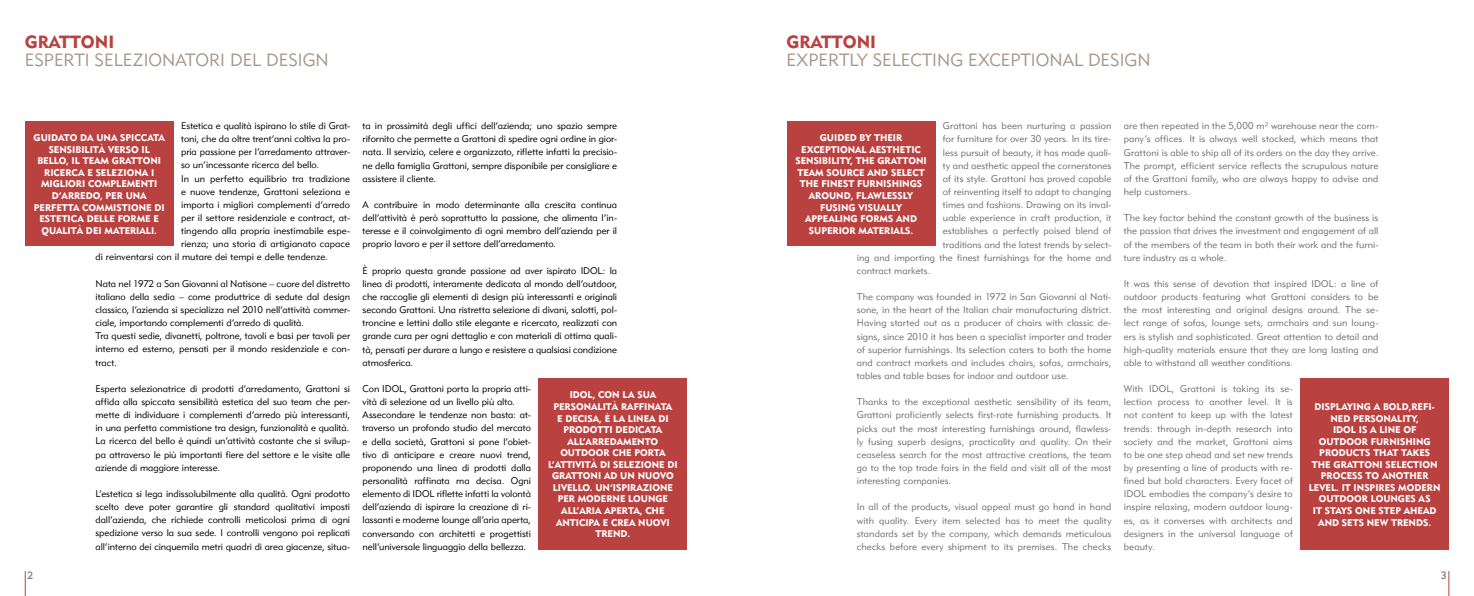
<style>
.page{position:relative;width:1474px;height:596px;background:#fff}
.page>*{position:absolute;margin:0;border:0;box-sizing:border-box;transform-origin:0 0}
.t1{font:17.5px "Geometric 415 BT Lite A";color:#a5978c}
.t2{font:17.5px "Geometric 415 BT Black A";color:#b94241}
.t3{font:10.5px "Geometric 415 BT Medium A";color:#878787}
.t4{font:9.62px/13.1px "Geometric 415 BT Lite A";color:#000;text-align:justify}
.t5{font:9.62px/13.1px "Geometric 415 BT Lite A";letter-spacing:.01em;color:#706f6f;text-align:justify}
.t6{font:9.62px/11.5px "Geometric 415 BT Black A";color:#fff;text-align:center}
</style>
<div class="page">
<svg style="left:1448px;top:571px;width:1px;height:24px"></svg>
<svg style="left:25px;top:571px;width:1px;height:24px"></svg>
<div style="left:25px;top:122px;width:149px;height:124px;background:#b94241"></div>
<div style="left:538px;top:378px;width:149px;height:171px;background:#b94241"></div>
<div style="left:786px;top:122px;width:149px;height:124px;background:#b94241"></div>
<div style="left:1300px;top:378px;width:149px;height:171px;background:#b94241"></div>
<h1 class="t2" style="left:25px;top:31px;width:91px">GRATTONI</h1>
<h1 class="t1" style="left:25px;top:49px;width:305px">ESPERTI SELEZIONATORI DEL DESIGN</h1>
<p class="t4" style="left:181px;top:119px;width:170px">Estetica e qualità ispirano lo stile di Grat-</p>
<p class="t4" style="left:181px;top:132px;width:170px">toni, che da oltre trent’anni coltiva la pro-</p>
<p class="t4" style="left:181px;top:145px;width:170px">pria passione per l’arredamento attraver-</p>
<p class="t4" style="left:181px;top:158px;width:140px">so un’incessante ricerca del bello.</p>
<p class="t4" style="left:181px;top:171px;width:170px">In un perfetto equilibrio tra tradizione</p>
<p class="t4" style="left:181px;top:184px;width:170px">e nuove tendenze, Grattoni seleziona e</p>
<p class="t4" style="left:181px;top:198px;width:170px">importa i migliori complementi d’arredo</p>
<p class="t4" style="left:181px;top:211px;width:170px">per il settore residenziale e contract, at-</p>
<p class="t4" style="left:181px;top:224px;width:170px">tingendo alla propria inestimabile espe-</p>
<p class="t4" style="left:181px;top:237px;width:170px">rienza; una storia di artigianato capace</p>
<p class="t4" style="left:95px;top:250px;width:234px">di reinventarsi con il mutare dei tempi e delle tendenze.</p>
<p class="t4" style="left:95px;top:276px;width:256px;text-align:left">Nata nel 1972 a San Giovanni al Natisone – cuore del distretto italiano della sedia – come produttrice di sedute dal design classico, l’azienda si specializza nel 2010 nell’attività commer&shy;ciale, importando complementi d’arredo di qualità.<br>Tra questi sedie, divanetti, poltrone, tavoli e basi per tavoli per interno ed esterno, pensati per il mondo residenziale e con&shy;tract.</p>
<p class="t4" style="left:95px;top:381px;width:256px">Esperta selezionatrice di prodotti d’arredamento, Grattoni si affida alla spiccata sensibilità estetica del suo team che per&shy;mette di individuare i complementi d’arredo più interessanti, in una perfetta commistione tra design, funzionalità e qualità.<br>La ricerca del bello è quindi un’attività costante che si svilup&shy;pa attraverso le più importanti fiere del settore e le visite alle aziende di maggiore interesse.</p>
<p class="t4" style="left:95px;top:486px;width:256px">L’estetica si lega indissolubilmente alla qualità. Ogni prodotto scelto deve poter garantire gli standard qualitativi imposti dall’azienda, che richiede controlli meticolosi prima di ogni spedizione verso la sua sede. I controlli vengono poi replicati all’interno dei cinquemila metri quadri di area giacenze, situa-</p>
<p class="t6" style="left:34px;top:132px;width:133px">GUIDATO DA UNA SPICCATA<br>SENSIBILITÀ VERSO IL<br>BELLO, IL TEAM GRATTONI<br>RICERCA E SELEZIONA I<br>MIGLIORI COMPLEMENTI<br>D’ARREDO, PER UNA<br>PERFETTA COMMISTIONE DI<br>ESTETICA DELLE FORME E<br>QUALITÀ DEI MATERIALI.</p>
<p class="t4" style="left:362px;top:119px;width:256px">ta in prossimità degli uffici dell’azienda; uno spazio sempre rifornito che permette a Grattoni di spedire ogni ordine in gior&shy;nata. Il servizio, celere e organizzato, riflette infatti la precisio&shy;ne della famiglia Grattoni, sempre disponibile per consigliare e assistere il cliente.</p>
<p class="t4" style="left:362px;top:198px;width:256px">A contribuire in modo determinante alla crescita continua dell’attività è però soprattutto la passione, che alimenta l’in&shy;teresse e il coinvolgimento di ogni membro dell’azienda per il proprio lavoro e per il settore dell’arredamento.</p>
<p class="t4" style="left:362px;top:263px;width:256px">È proprio questa grande passione ad aver ispirato IDOL: la linea di prodotti, interamente dedicata al mondo dell’outdoor, che raccoglie gli elementi di design più interessanti e originali secondo Grattoni. Una ristretta selezione di divani, salotti, pol&shy;troncine e lettini dallo stile elegante e ricercato, realizzati con grande cura per ogni dettaglio e con materiali di ottima quali&shy;tà, pensati per durare a lungo e resistere a qualsiasi condizione atmosferica.</p>
<p class="t4" style="left:362px;top:381px;width:170px;text-align:left">Con IDOL, Grattoni porta la propria atti&shy;vità di selezione ad un livello più alto.<br>Assecondare le tendenze non basta: at&shy;traverso un profondo studio del mercato e della società, Grattoni si pone l’obiet&shy;tivo di anticipare e creare nuovi trend, proponendo una linea di prodotti dalla personalità raffinata ma decisa. Ogni elemento di IDOL riflette infatti la volontà dell’azienda di ispirare la creazione di ri&shy;lassanti e moderne lounge all’aria aperta, conversando con architetti e progettisti nell’universale linguaggio della bellezza.</p>
<p class="t6" style="left:548px;top:389px;width:131px">IDOL, CON LA SUA<br>PERSONALITÀ RAFFINATA<br>E DECISA, È LA LINEA DI<br>PRODOTTI DEDICATA<br>ALL’ARREDAMENTO<br>OUTDOOR CHE PORTA<br>L’ATTIVITÀ DI SELEZIONE DI<br>GRATTONI AD UN NUOVO<br>LIVELLO. UN’ISPIRAZIONE<br>PER MODERNE LOUNGE<br>ALL’ARIA APERTA, CHE<br>ANTICIPA E CREA NUOVI<br>TREND.</p>
<h1 class="t2" style="left:786px;top:31px;width:91px">GRATTONI</h1>
<h1 class="t1" style="left:786px;top:49px;width:365px">EXPERTLY SELECTING EXCEPTIONAL DESIGN</h1>
<p class="t5" style="left:943px;top:119px;width:170px">Grattoni has been nurturing a passion</p>
<p class="t5" style="left:943px;top:132px;width:170px">for furniture for over 30 years. In its tire-</p>
<p class="t5" style="left:943px;top:145px;width:170px">less pursuit of beauty, it has made quali-</p>
<p class="t5" style="left:943px;top:158px;width:170px">ty and aesthetic appeal the cornerstones</p>
<p class="t5" style="left:943px;top:172px;width:170px">of its style. Grattoni has proved capable</p>
<p class="t5" style="left:943px;top:185px;width:170px">of reinventing itself to adapt to changing</p>
<p class="t5" style="left:943px;top:198px;width:170px">times and fashions. Drawing on its inval-</p>
<p class="t5" style="left:943px;top:211px;width:170px">uable experience in craft production, it</p>
<p class="t5" style="left:943px;top:224px;width:170px">establishes a perfectly poised blend of</p>
<p class="t5" style="left:943px;top:237px;width:170px">traditions and the latest trends by select-</p>
<p class="t5" style="left:856px;top:250px;width:256px">ing and importing the finest furnishings for the home and</p>
<p class="t5" style="left:856px;top:263px;width:75px">contract markets.</p>
<p class="t5" style="left:856px;top:290px;width:256px">The company was founded in 1972 in San Giovanni al Nati&shy;sone, in the heart of the Italian chair manufacturing district.<br>Having started out as a producer of chairs with classic de&shy;signs, since 2010 it has been a specialist importer and trader of superior furnishings. Its selection caters to both the home and contract markets and includes chairs, sofas, armchairs, tables and table bases for indoor and outdoor use.</p>
<p class="t5" style="left:856px;top:395px;width:256px">Thanks to the exceptional aesthetic sensibility of its team, Grattoni proficiently selects first-rate furnishing products. It picks out the most interesting furnishings around, flawless&shy;ly fusing superb designs, practicality and quality. On their ceaseless search for the most attractive creations, the team go to the top trade fairs in the field and visit all of the most interesting companies.</p>
<p class="t5" style="left:856px;top:500px;width:256px">In all of the products, visual appeal must go hand in hand with quality. Every item selected has to meet the quality standards set by the company, which demands meticulous checks before every shipment to its premises. The checks</p>
<p class="t6" style="left:795px;top:132px;width:133px">GUIDED BY THEIR<br>EXCEPTIONAL AESTHETIC<br>SENSIBILITY, THE GRATTONI<br>TEAM SOURCE AND SELECT<br>THE FINEST FURNISHINGS<br>AROUND, FLAWLESSLY<br>FUSING VISUALLY<br>APPEALING FORMS AND<br>SUPERIOR MATERIALS.</p>
<p class="t5" style="left:1123px;top:119px;width:256px">are then repeated in the 5,000 m² warehouse near the com&shy;pany’s offices. It is always well stocked, which means that Grattoni is able to ship all of its orders on the day they arrive.<br>The prompt, efficient service reflects the scrupulous nature of the Grattoni family, who are always happy to advise and help customers.</p>
<p class="t5" style="left:1123px;top:211px;width:256px">The key factor behind the constant growth of the business is the passion that drives the investment and engagement of all of the members of the team in both their work and the furni&shy;ture industry as a whole.</p>
<p class="t5" style="left:1123px;top:277px;width:256px">It was this sense of devotion that inspired IDOL: a line of outdoor products featuring what Grattoni considers to be the most interesting and original designs around. The se&shy;lect range of sofas, lounge sets, armchairs and sun loung&shy;ers is stylish and sophisticated. Great attention to detail and high-quality materials ensure that they are long lasting and able to withstand all weather conditions.</p>
<p class="t5" style="left:1123px;top:382px;width:170px">With IDOL, Grattoni is taking its se&shy;lection process to another level. It is not content to keep up with the latest trends: through in-depth research into society and the market, Grattoni aims to be one step ahead and set new trends by presenting a line of products with re&shy;fined but bold characters. Every facet of IDOL embodies the company’s desire to inspire relaxing, modern outdoor loung&shy;es, as it converses with architects and designers in the universal language of beauty.</p>
<p class="t6" style="left:1308px;top:400px;width:133px">DISPLAYING A BOLD,REFI-<br>NED PERSONALITY,<br>IDOL IS A LINE OF<br>OUTDOOR FURNISHING<br>PRODUCTS THAT TAKES<br>THE GRATTONI SELECTION<br>PROCESS TO ANOTHER<br>LEVEL. IT INSPIRES MODERN<br>OUTDOOR LOUNGES AS<br>IT STAYS ONE STEP AHEAD<br>AND SETS NEW TRENDS.</p>
<p class="t3" style="left:27px;top:568px;width:8px">2</p>
<p class="t3" style="left:1440px;top:568px;width:8px">3</p>
</div>
